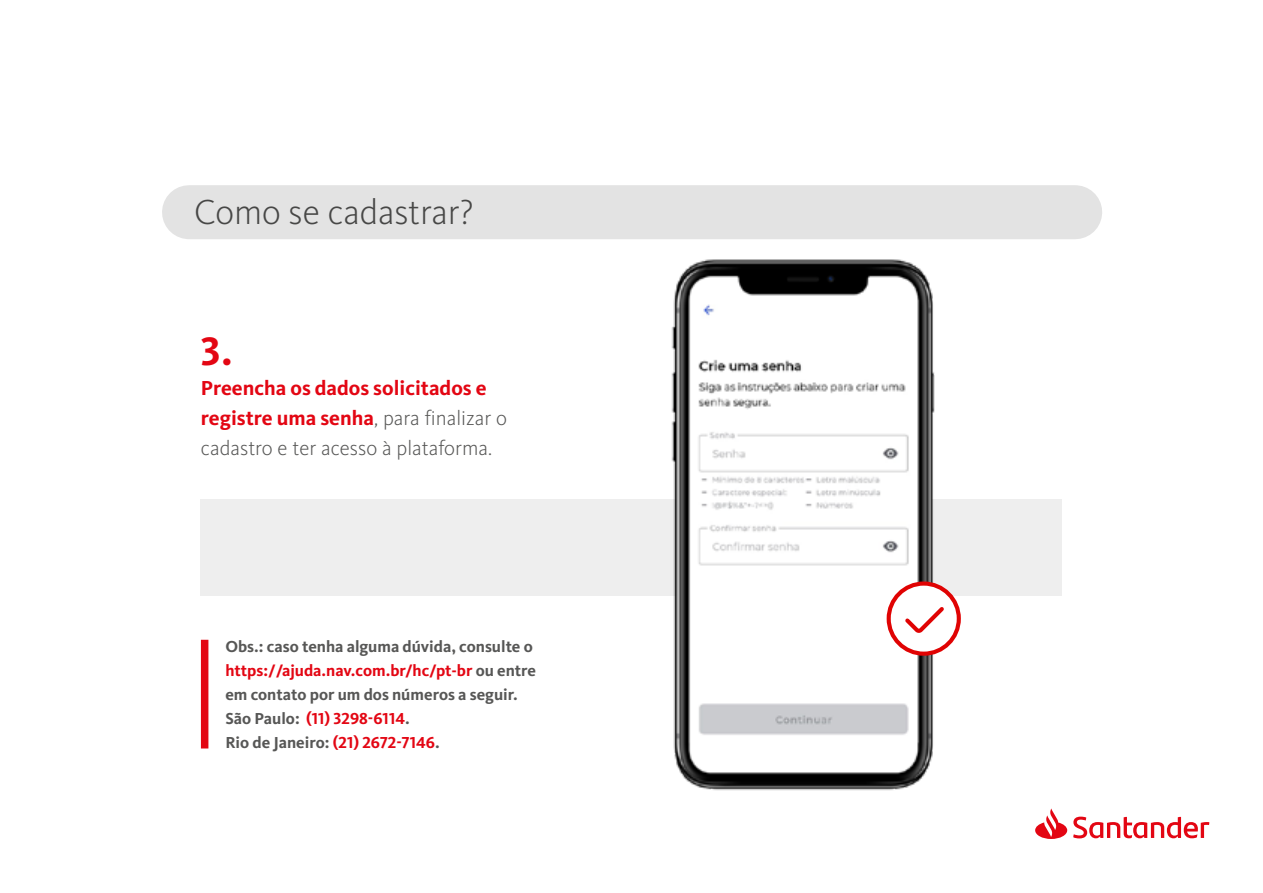
<style>
.page{position:relative;width:1263px;height:893px;background:#fff}
.page>*{position:absolute;margin:0;border:0;box-sizing:border-box;transform-origin:0 0}
.t1{font:700 41.1px "Kievit OT";color:#e30613}
.t2{font:300 36px "Kievit OT";letter-spacing:-.005em;color:#474746}
.t3{font:300 21px/30px "Kievit OT";color:#575756}
.t4{font:700 16.5px/24px "Kievit OT";color:#575756}
.s1{font-weight:700;color:#e30613}
.s2{color:#e30613}
</style>
<div class="page">
<div style="left:201px;top:499px;width:861px;height:97px;background:#eee"></div>
<div style="left:189px;top:185px;width:886px;height:54px;background:#e3e3e3"></div>
<img style="left:671px;top:259px;width:264px;height:532px">
<svg style="left:884px;top:579px;width:77px;height:79px"></svg>
<div style="left:201px;top:640px;width:7px;height:108px;background:#e30613"></div>
<svg style="left:1035px;top:808px;width:174px;height:31px"></svg>
<h2 class="t2" style="left:194px;top:192px;width:281px">Como se cadastrar?</h2>
<h1 class="t1" style="left:201px;top:326px;width:33px">3.</h1>
<p class="t3" style="left:201px;top:374px;width:308px"><span class="s1">Preencha os dados solicitados e registre uma senha</span>, para finalizar o cadastro e ter acesso à plataforma.</p>
<p class="t4" style="left:225px;top:635px;width:312px">Obs.: caso tenha alguma dúvida, consulte o <span class="s2">https://ajuda.nav.com.br/hc/pt-br</span> ou entre em contato por um dos números a seguir.<br>São Paulo: <span class="s2">(11) 3298-6114</span>.<br>Rio de Janeiro: <span class="s2">(21) 2672-7146</span>.</p>
</div>
